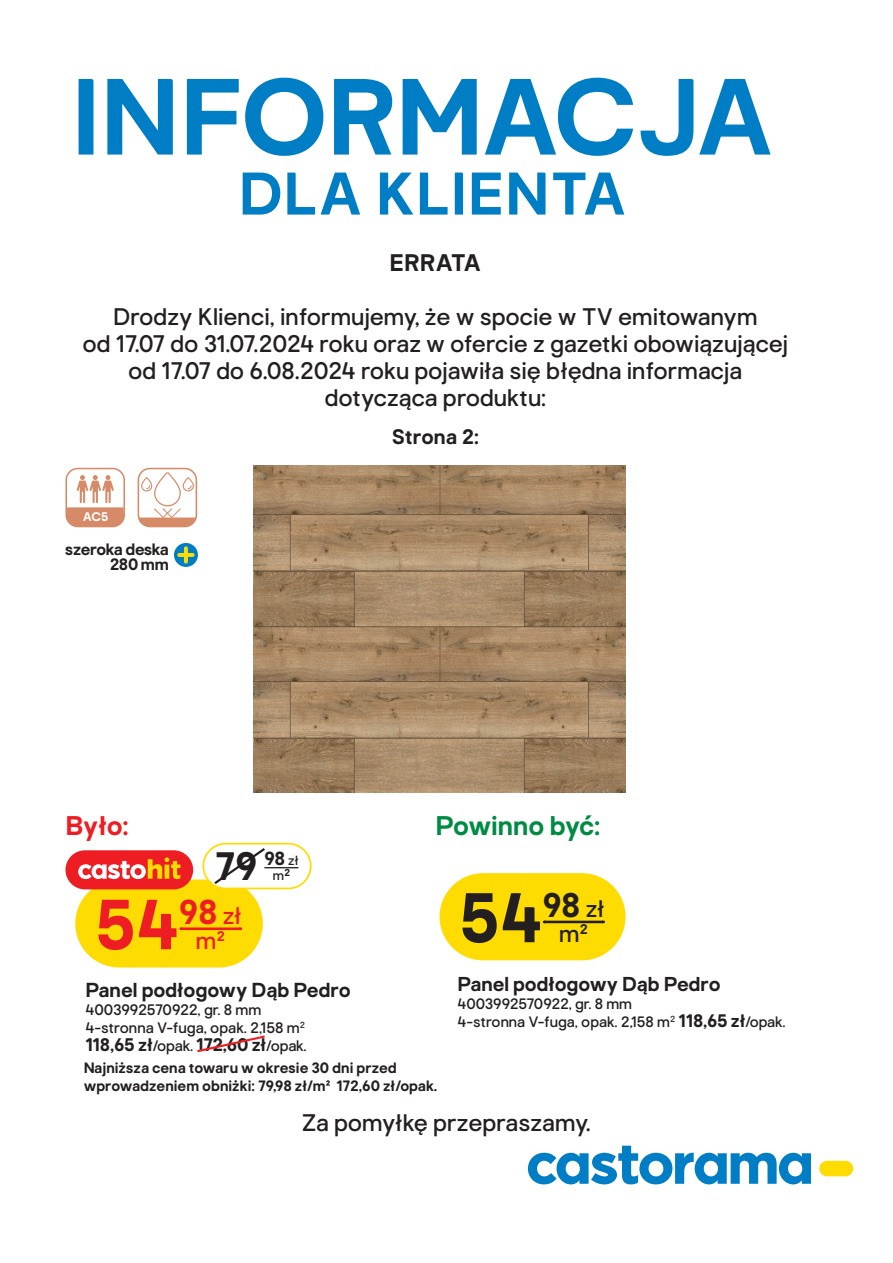
<style>
.page{position:relative;width:893px;height:1263px;background:#fff}
.page>*{position:absolute;margin:0;border:0;box-sizing:border-box;transform-origin:0 0}
.t1{font:700 108px "Good Home";letter-spacing:-.025em;color:#007ec5}
._02_cena_czerwona{font:700 70.65px "Good Home";color:#ee1d23}
._02_cena_czarna{font:700 70.05px "Good Home";color:#231f20}
.t2{font:700 60px "Good Home";letter-spacing:.01em;color:#007ec5}
._02_cena_przekreslona{font:700 39.6px "Good Home";color:#231f20}
._02_cena_czerwona_grosze{font:700 34.5px "Good Home";color:#ee1d23}
._02_cena_czarna_grosze{font:700 34.2px "Good Home";color:#231f20}
.t3{font:700 27px "Good Home";letter-spacing:-.015em;color:#008b43}
.t4{font:700 27px "Good Home";color:#ee1d23}
._02_cena_czerwona_szt___m2{font:24.15px "Good Home";color:#ee1d23}
.t5{font:24px/27px "Good Home";color:#231f20;text-align:center}
.t6{font:700 24px "Good Home";color:#231f20}
._02_cena_czarna_szt___m2{font:23.85px "Good Home";color:#231f20}
.t7{font:700 21px "Good Home";color:#231f20}
.CASTO_nazwa{font:700 20.25px "Good Home";color:#231f20}
.CASTO_nazwa-2{font:700 20.1px "Good Home";color:#231f20}
._02_cena_przekreslona_grosze{font:700 18.9px "Good Home";color:#231f20}
.CASTO_opis{font:700 18.3px "Good Home";letter-spacing:-.01em;color:#231f20}
.benefit{font:700 16.5px "Good Home";letter-spacing:-.02em;color:#231f20}
.CASTO_opis-2{font:15.15px "Good Home";color:#231f20}
.CASTO_opis-3{font:15.15px "Good Home";letter-spacing:-.02em;color:#231f20}
.CASTO_nazwa-3{font:700 15px/18px "Good Home";color:#231f20}
.cena_przekreslona_szt{font:13.2px "Good Home";color:#231f20}
.t8{font:700 12.45px "Good Home";color:#fff}
.s1{font-weight:400;font-size:13.2px}
.s2{font-weight:400;font-size:24.15px}
.s3{font-weight:400;font-size:15.15px}
.s4{font-weight:400;font-size:23.85px}
.s5{font-weight:700;font-size:18.15px}
</style>
<div class="page">
<div style="left:819px;top:1161px;width:34px;height:15px;background:#ffdc01;border-radius:8px"></div>
<svg style="left:528px;top:1146px;width:283px;height:38px"></svg>
<div style="left:440px;top:873px;width:185px;height:87px;background:#ffdc01;border-radius:44px"></div>
<hr style="left:544px;top:921px;width:59px;height:2px;background:#231f20">
<img style="left:254px;top:466px;width:371px;height:327px">
<div style="left:75px;top:879px;width:188px;height:88px;background:#ffdc01;border-radius:44px"></div>
<hr style="left:181px;top:927px;width:59px;height:3px;background:#ee1d23">
<svg style="left:210px;top:927px;width:31px;height:3px"></svg>
<div style="left:65px;top:850px;width:128px;height:39px;background:#ee1d23;border-radius:20px"></div>
<svg style="left:78px;top:857px;width:102px;height:22px"></svg>
<div style="left:203px;top:844px;width:108px;height:44px;background:#fff;border-radius:22px"></div>
<div style="left:202px;top:843px;width:110px;height:46px;border:2px solid #ffdc01;border-radius:22px"></div>
<hr style="left:264px;top:867px;width:34px;height:1px;background:#231f20">
<svg style="left:215px;top:849px;width:49px;height:34px"></svg>
<div style="left:65px;top:468px;width:60px;height:59px;border:2px solid #d68a67;border-radius:12px"></div>
<svg style="left:66px;top:475px;width:58px;height:51px"></svg>
<div style="left:138px;top:468px;width:59px;height:59px;border:2px solid #d68a67;border-radius:12px"></div>
<svg style="left:138px;top:471px;width:58px;height:55px"></svg>
<div style="left:174px;top:543px;width:24px;height:24px;background:#007ec5;border-radius:50%"></div>
<svg style="left:177px;top:546px;width:18px;height:18px"></svg>
<svg style="left:197px;top:1035px;width:68px;height:18px"></svg>
<p class="t1" style="left:71px;top:54px;width:705px">INFORMACJA</p>
<p class="t2" style="left:239px;top:159px;width:390px">DLA KLIENTA</p>
<p class="t6" style="left:389px;top:249px;width:93px">ERRATA</p>
<p class="t5" style="left:113px;top:304px;width:646px">Drodzy Klienci, informujemy, że w spocie w TV emitowanym</p>
<p class="t5" style="left:82px;top:331px;width:707px">od 17.07 do 31.07.2024 roku oraz w ofercie z gazetki obowiązującej</p>
<p class="t5" style="left:128px;top:358px;width:616px">od 17.07 do 6.08.2024 roku pojawiła się błędna informacja dotycząca produktu:</p>
<p class="t7" style="left:392px;top:424px;width:89px">Strona 2:</p>
<p class="t8" style="left:83px;top:510px;width:27px">AC5</p>
<p class="benefit" style="left:65px;top:539px;width:105px">szeroka deska</p>
<p class="benefit" style="left:110px;top:554px;width:61px">280 mm</p>
<p class="t4" style="left:65px;top:810px;width:65px">Było:</p>
<p class="t3" style="left:435px;top:810px;width:167px">Powinno być:</p>
<p class="_02_cena_przekreslona" style="left:215px;top:843px;width:44px">79</p>
<p class="_02_cena_przekreslona_grosze" style="left:264px;top:847px;width:36px">98 <span class="s1">zł</span></p>
<p class="cena_przekreslona_szt" style="left:273px;top:868px;width:19px">m<sup>2</sup></p>
<p class="_02_cena_czerwona" style="left:95px;top:883px;width:86px">54</p>
<p class="_02_cena_czerwona_grosze" style="left:179px;top:891px;width:63px">98 <span class="s2">zł</span></p>
<p class="_02_cena_czerwona_szt___m2" style="left:196px;top:927px;width:31px">m<sup>2</sup></p>
<p class="CASTO_nazwa" style="left:85px;top:978px;width:267px">Panel podłogowy Dąb Pedro</p>
<p class="CASTO_opis-3" style="left:85px;top:1001px;width:178px">4003992570922, gr. 8 mm</p>
<p class="CASTO_opis-2" style="left:85px;top:1019px;width:221px">4-stronna V-fuga, opak. 2,158 m<sup>2</sup></p>
<p class="CASTO_opis" style="left:85px;top:1034px;width:223px">118,65 zł<span class="s3">/opak.</span> 172,60 zł<span class="s3">/opak.</span></p>
<p class="CASTO_nazwa-3" style="left:84px;top:1059px;width:355px">Najniższa cena towaru w okresie 30 dni przed wprowadzeniem obniżki: 79,98 zł/m² 172,60 zł/opak.</p>
<p class="_02_cena_czarna" style="left:459px;top:877px;width:85px">54</p>
<p class="_02_cena_czarna_grosze" style="left:543px;top:885px;width:63px">98 <span class="s4">zł</span></p>
<p class="_02_cena_czarna_szt___m2" style="left:559px;top:920px;width:30px">m<sup>2</sup></p>
<p class="CASTO_nazwa-2" style="left:457px;top:972px;width:265px">Panel podłogowy Dąb Pedro</p>
<p class="CASTO_opis-3" style="left:457px;top:995px;width:176px">4003992570922, gr. 8 mm</p>
<p class="CASTO_opis-2" style="left:457px;top:1013px;width:330px">4-stronna V-fuga, opak. 2,158 m<sup>2</sup> <span class="s5">118,65 zł</span>/opak.</p>
<p class="t5" style="left:302px;top:1109px;width:290px">Za pomyłkę przepraszamy.</p>
</div>
